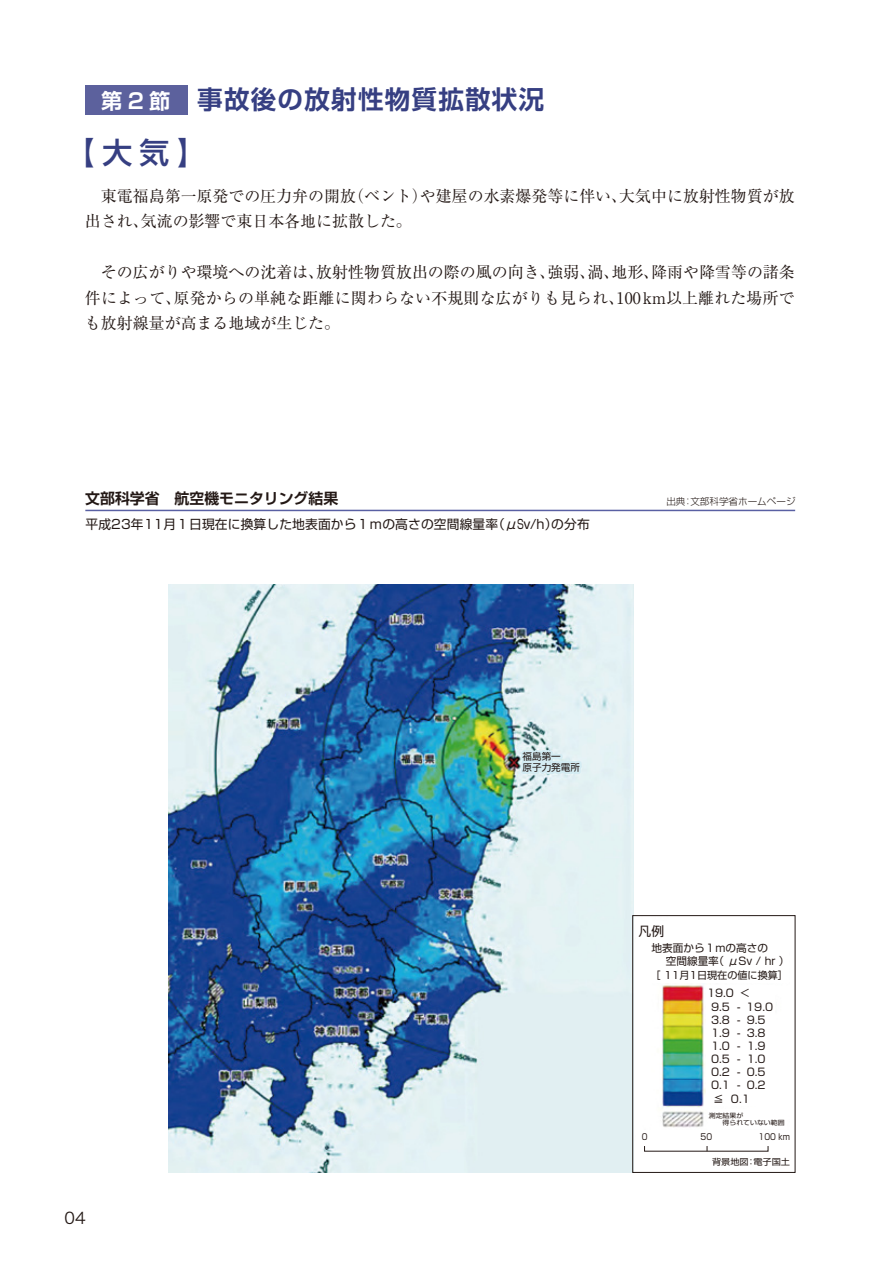
<style>
.page{position:relative;width:893px;height:1263px;background:#fff}
.page>*{position:absolute;margin:0;border:0;box-sizing:border-box;transform-origin:0 0}
.t1{font:500 29.7px "Shin Go Pr 6 N";color:#363f82}
.t2{font:700 25.5px "Shin Go Pr 6 N De";letter-spacing:.05em;color:#363f82}
.t3{font:15.9px/25.5px "Ryumin Pr 6 N";color:#231815}
.t4{font:15.9px "Hira Kaku Pro N W3";color:#231815}
.t5{font:700 14.85px "Shin Go Pr 6 N De";color:#231815}
.t6{font:12.75px "Shin Go Pr 6 N";letter-spacing:.01em;color:#231815}
.t7{font:10.65px/13px "Shin Go Pr 6 N";color:#231815}
.t8{font:10.05px "Shin Go Pr 6 N";color:#231815}
.t9{font:300 9.6px "Shin Go Pr 6 N";color:#231815}
.t10{font:9.6px/10.6px "Shin Go Pr 6 N";color:#231815}
.t11{font:8.55px "Shin Go Pr 6 N";color:#231815;scale:1.08 1}
.t12{font:8.55px "Shin Go Pr 6 N";color:#231815;scale:.9 1}
.t13{font:6.45px/7.5px "Shin Go Pr 6 N";color:#231815;scale:1.08 1}
.s1{font-size:21.3px;color:#fff}
</style>
<div class="page">
<img style="left:169px;top:585px;width:465px;height:587px">
<hr style="left:85px;top:510px;width:710px;height:1px;background:#5960a3">
<img style="left:661px;top:985px;width:45px;height:143px">
<div style="left:632px;top:915px;width:163px;height:258px;border:1px solid #231815"></div>
<svg style="left:517px;top:742px;width:69px;height:37px;background:#d6e9ed"></svg>
<div style="left:85px;top:85px;width:102px;height:30px;background:#5c619d"></div>
<p class="t2" style="left:101px;top:79px;width:444px"><span class="s1">第 2 節</span> 事故後の放射性物質拡散状況</p>
<p class="t1" style="left:65px;top:128px;width:143px">【大気】</p>
<p class="t3" style="left:85px;top:182px;width:711px">　東電福島第一原発での圧力弁の開放（ベント）や建屋の水素爆発等に伴い、大気中に放射性物質が放出され、気流の影響で東日本各地に拡散した。</p>
<p class="t3" style="left:85px;top:259px;width:711px;text-align:justify">　その広がりや環境への沈着は、放射性物質放出の際の風の向き、強弱、渦、地形、降雨や降雪等の諸条件によって、原発からの単純な距離に関わらない不規則な広がりも見られ、100km以上離れた場所でも放射線量が高まる地域が生じた。</p>
<p class="t5" style="left:85px;top:486px;width:254px">文部科学省　航空機モニタリング結果</p>
<p class="t9" style="left:666px;top:494px;width:131px">出典：文部科学省ホームページ</p>
<p class="t6" style="left:85px;top:514px;width:506px">平成23年11月１日現在に換算した地表面から１ｍの高さの空間線量率（μSv/h）の分布</p>
<p class="t4" style="left:65px;top:1204px;width:22px">04</p>
<p class="t10" style="left:523px;top:751px;width:59px">福島第一<br>原子力発電所</p>
<p class="t6" style="left:639px;top:920px;width:27px">凡例</p>
<p class="t7" style="left:652px;top:941px;width:139px">地表面から１mの高さの<br>　 空間線量率（ μSv / hr ）</p>
<p class="t8" style="left:651px;top:967px;width:139px">［ 11月1日現在の値に換算］</p>
<p class="t7" style="left:707px;top:986px;width:28px;text-align:center">19.0<br>9.5<br>3.8<br>1.9<br>1.0<br>0.5<br>0.2<br>0.1</p>
<p class="t7" style="left:740px;top:986px;width:12px">＜</p>
<p class="t7" style="left:713px;top:1091px;width:38px">≦ 0.1</p>
<p class="t7" style="left:746px;top:999px;width:28px">19.0<br>9.5<br>3.8<br>1.9<br>1.0<br>0.5<br>0.2</p>
<p class="t7" style="left:737px;top:999px;width:5px;text-align:justify">- - - - - - -</p>
<p class="t13" style="left:709px;top:1111px;width:72px">測定結果が<br>　　得られていない範囲</p>
<p class="t12" style="left:642px;top:1130px;width:8px">0</p>
<p class="t12" style="left:701px;top:1130px;width:14px">50</p>
<p class="t12" style="left:758px;top:1130px;width:36px">100 km</p>
<p class="t11" style="left:712px;top:1155px;width:74px">背景地図：電子国土</p>
</div>
